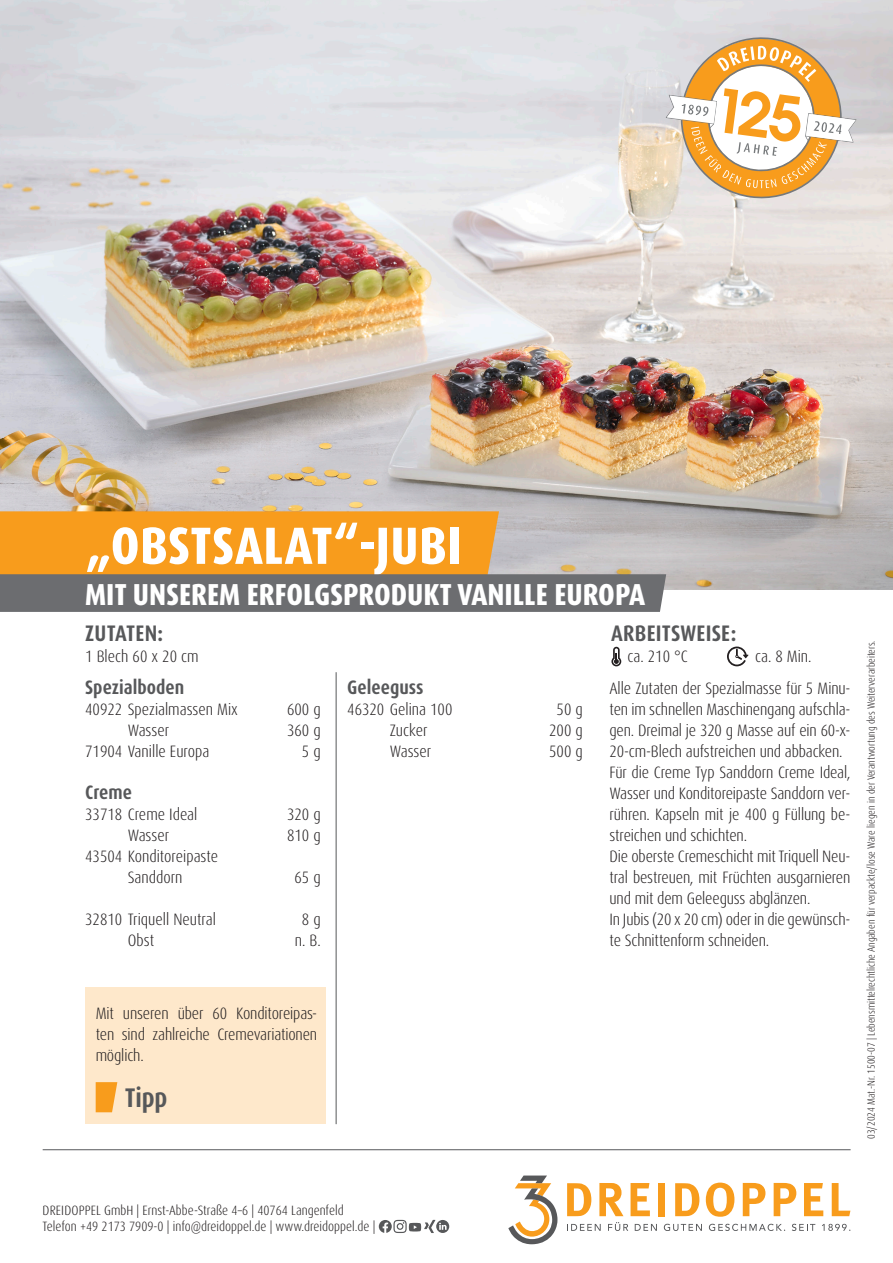
<style>
.page{position:relative;width:893px;height:1263px;background:#fff}
.page>*{position:absolute;margin:0;border:0;box-sizing:border-box;transform-origin:0 0}
.t1{font:800 condensed 52.5px "Dax Pro";letter-spacing:.01em;color:#fff}
.t2{font:800 condensed 30.3px "Dax Pro";color:#fff}
.t3{font:700 condensed 27px "Dax Pro";color:#57585a}
.t4{font:700 condensed 22.5px "Dax Pro";letter-spacing:.01em;color:#57585a}
.t5{font:700 condensed 19.5px "Dax Pro";color:#57585a}
.t6{font:300 condensed 16.5px/21px "Dax Pro";letter-spacing:-.01em;color:#231f20;text-align:center}
.t7{font:300 condensed 13.5px/16.2px "Dax Pro";color:#231f20}
.t8{font:300 condensed 10.5px "Dax Pro";letter-spacing:-.01em;color:#231f20}
</style>
<div class="page">
<hr style="left:43px;top:1149px;width:808px;height:1px;background:#57585a">
<svg style="left:379px;top:1220px;width:70px;height:13px"></svg>
<svg style="left:567px;top:1183px;width:24px;height:33px"></svg>
<svg style="left:599px;top:1183px;width:24px;height:33px"></svg>
<svg style="left:630px;top:1183px;width:20px;height:33px"></svg>
<div style="left:658px;top:1183px;width:7px;height:33px;background:#f89c1c"></div>
<svg style="left:675px;top:1183px;width:24px;height:33px"></svg>
<svg style="left:706px;top:1182px;width:28px;height:35px"></svg>
<svg style="left:743px;top:1183px;width:22px;height:33px"></svg>
<svg style="left:774px;top:1183px;width:22px;height:33px"></svg>
<svg style="left:804px;top:1183px;width:19px;height:33px"></svg>
<svg style="left:832px;top:1183px;width:18px;height:33px"></svg>
<svg style="left:567px;top:1224px;width:34px;height:7px"></svg>
<svg style="left:608px;top:1222px;width:20px;height:9px"></svg>
<svg style="left:635px;top:1224px;width:22px;height:7px"></svg>
<svg style="left:664px;top:1224px;width:38px;height:7px"></svg>
<svg style="left:709px;top:1224px;width:76px;height:7px"></svg>
<svg style="left:792px;top:1224px;width:23px;height:7px"></svg>
<svg style="left:822px;top:1224px;width:28px;height:7px"></svg>
<svg style="left:508px;top:1175px;width:49px;height:69px"></svg>
<img style="left:0;top:0;width:893px;height:589px">
<hr style="left:336px;top:672px;width:1px;height:452px;background:#57585a">
<svg style="left:727px;top:646px;width:21px;height:20px"></svg>
<svg style="left:611px;top:647px;width:10px;height:19px"></svg>
<svg style="left:0;top:511px;width:666px;height:101px;background:#bb9056"></svg>
<svg style="left:665px;top:33px;width:192px;height:170px"></svg>
<div style="left:85px;top:988px;width:241px;height:136px;background:#fee8cb"></div>
<svg style="left:96px;top:1082px;width:21px;height:30px"></svg>
<h1 class="t1" style="left:85px;top:512px;width:378px">„OBSTSALAT“-JUBI</h1>
<h2 class="t2" style="left:85px;top:575px;width:561px">MIT UNSEREM ERFOLGSPRODUKT VANILLE EUROPA</h2>
<h3 class="t4" style="left:85px;top:619px;width:79px">ZUTATEN:</h3>
<p class="t6" style="left:85px;top:646px;width:115px">1 Blech 60 x 20 cm</p>
<p class="t5" style="left:85px;top:674px;width:101px">Spezialboden</p>
<p class="t6" style="left:85px;top:698px;width:154px">40922 Spezialmassen Mix</p>
<p class="t6" style="left:287px;top:698px;width:35px">600 g</p>
<p class="t6" style="left:128px;top:719px;width:43px">Wasser</p>
<p class="t6" style="left:287px;top:719px;width:35px">360 g</p>
<p class="t6" style="left:85px;top:740px;width:126px">71904 Vanille Europa</p>
<p class="t6" style="left:302px;top:740px;width:20px">5 g</p>
<p class="t5" style="left:85px;top:779px;width:48px">Creme</p>
<p class="t6" style="left:85px;top:803px;width:114px">33718 Creme Ideal</p>
<p class="t6" style="left:287px;top:803px;width:35px">320 g</p>
<p class="t6" style="left:128px;top:824px;width:43px">Wasser</p>
<p class="t6" style="left:287px;top:824px;width:35px">810 g</p>
<p class="t6" style="left:85px;top:845px;width:135px">43504 Konditoreipaste<br>Sanddorn</p>
<p class="t6" style="left:295px;top:866px;width:28px">65 g</p>
<p class="t6" style="left:85px;top:908px;width:132px">32810 Triquell Neutral</p>
<p class="t6" style="left:302px;top:908px;width:20px">8 g</p>
<p class="t6" style="left:128px;top:929px;width:28px">Obst</p>
<p class="t6" style="left:295px;top:929px;width:27px">n. B.</p>
<p class="t6" style="left:96px;top:1003px;width:223px;text-align:justify">Mit unseren über 60 Konditoreipas&shy;ten sind zahlreiche Cremevariationen möglich.</p>
<h3 class="t3" style="left:125px;top:1080px;width:44px">Tipp</h3>
<p class="t5" style="left:347px;top:674px;width:78px">Geleeguss</p>
<p class="t6" style="left:347px;top:698px;width:107px">46320 Gelina 100</p>
<p class="t6" style="left:557px;top:698px;width:28px">50 g</p>
<p class="t6" style="left:390px;top:719px;width:39px">Zucker</p>
<p class="t6" style="left:549px;top:719px;width:35px">200 g</p>
<p class="t6" style="left:390px;top:740px;width:43px">Wasser</p>
<p class="t6" style="left:549px;top:740px;width:35px">500 g</p>
<h3 class="t4" style="left:611px;top:619px;width:127px">ARBEITSWEISE:</h3>
<p class="t6" style="left:609px;top:677px;width:242px;text-align:left">Alle Zutaten der Spezialmasse für 5 Minu&shy;ten im schnellen Maschinengang aufschla&shy;gen. Dreimal je 320 g Masse auf ein 60-x-20-cm-Blech aufstreichen und abbacken.<br>Für die Creme Typ Sanddorn Creme Ideal, Wasser und Konditoreipaste Sanddorn ver&shy;rühren. Kapseln mit je 400 g Füllung be&shy;streichen und schichten.<br>Die oberste Cremeschicht mit Triquell Neu&shy;tral bestreuen, mit Früchten ausgarnieren und mit dem Geleeguss abglänzen.<br>In Jubis (20 x 20 cm) oder in die gewünsch&shy;te Schnittenform schneiden.</p>
<p class="t6" style="left:627px;top:646px;width:62px">ca. 210 °C</p>
<p class="t6" style="left:755px;top:646px;width:58px">ca. 8 Min.</p>
<p class="t8" style="left:864px;top:1139px;width:500px;rotate:-90deg">03/2024 Mat.-Nr. 1500-07 | Lebensmittelrechtliche Angaben für verpackte/lose Ware liegen in der Verantwortung des Weiterverarbeiters.</p>
<p class="t7" style="left:43px;top:1202px;width:334px">DREIDOPPEL GmbH | Ernst-Abbe-Straße 4–6 | 40764 Langenfeld<br>Telefon +49 2173 7909-0 | info@dreidoppel.de | www.dreidoppel.de |</p>
</div>
